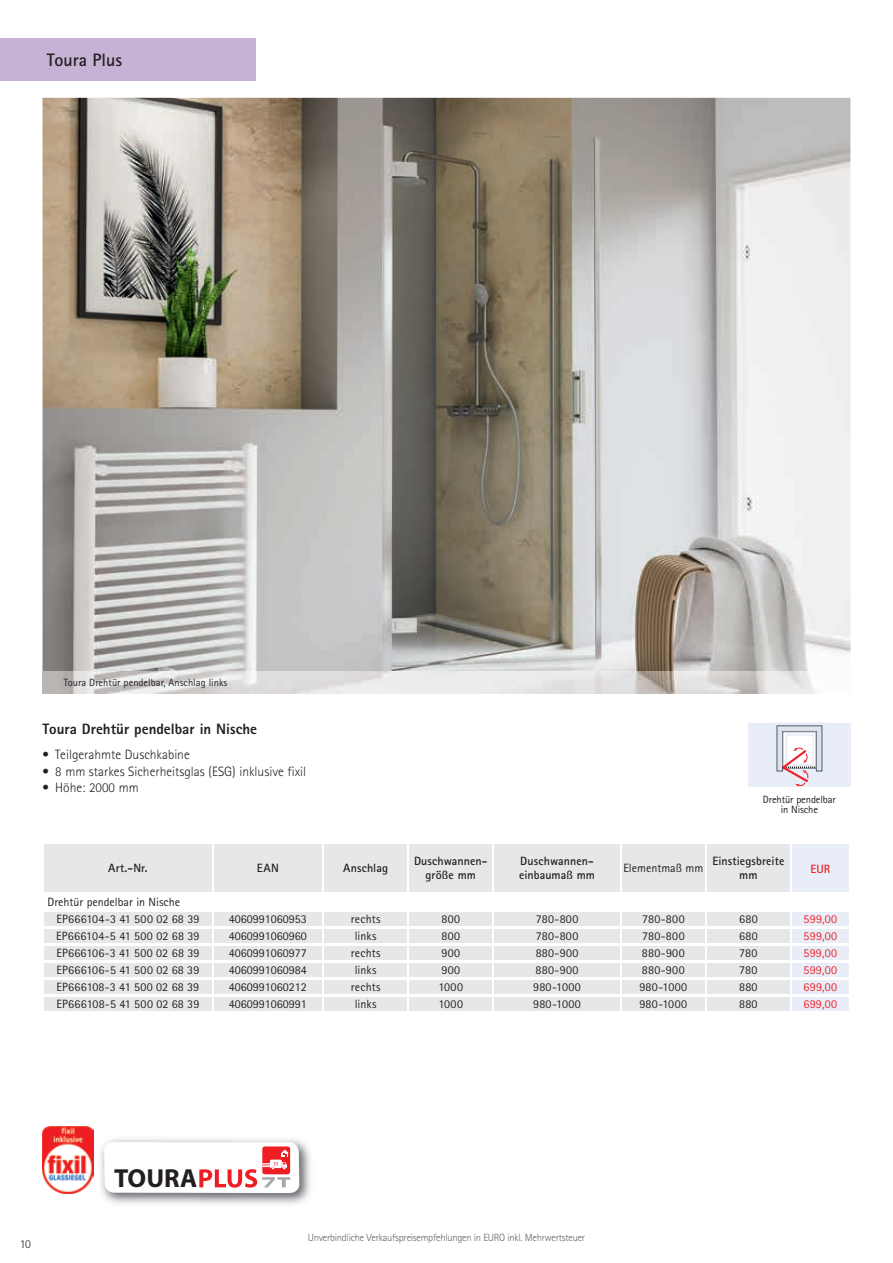
<style>
.page{position:relative;width:893px;height:1263px;background:#fff}
.page>*{position:absolute;margin:0;border:0;box-sizing:border-box;transform-origin:0 0}
.t1{font:700 26.1px "Myriad Pro";color:#231f20}
.t2{font:700 18px "Rotis Sans Serif Std";color:#231f20}
.t3{font:800 15px "Rotis Sans Serif Std";color:#231f20}
.t4{font:300 13.5px "Rotis Sans Serif Std";color:#231f20}
.t5{font:12px/17px "Rotis Sans Serif Std";color:#231f20}
.t6{font:700 12px/14.4px "Rotis Sans Serif Std";letter-spacing:.01em;color:#231f20;text-align:center}
.t7{font:12px "Rotis Sans Serif Std";letter-spacing:.02em;color:#231f20}
.t8{font:12px "Rotis Sans Serif Std";letter-spacing:.02em;color:#ee2027}
.t9{font:700 12px "Rotis Sans Serif Std";color:#ee2027}
.t10{font:300 12px "Rotis Sans Serif Std";color:#231f20}
.t11{font:300 10.5px "Rotis Sans Serif Std";letter-spacing:-.025em;color:#5e6568}
.t12{font:10.5px/10.5px "Rotis Sans Serif Std";color:#231f20;text-align:center}
.t13{font:700 5.55px "Rotis Sans Serif Std";color:#ee1d23}
.s1{font-size:5.1px}
</style>
<div class="page">
<div style="left:0;top:38px;width:256px;height:43px;background:#c5b2d5"></div>
<img style="left:100px;top:1139px;width:211px;height:65px">
<svg style="left:104px;top:1142px;width:196px;height:51px"></svg>
<img style="left:43px;top:1127px;width:51px;height:66px">
<img style="left:43px;top:98px;width:807px;height:574px">
<div style="left:44px;top:844px;width:746px;height:167px;background:#e6e7e9"></div>
<div style="left:43px;top:893px;width:807px;height:17px;background:#fff"></div>
<hr style="left:44px;top:892px;width:169px;height:2px;background:#fff">
<hr style="left:213px;top:892px;width:110px;height:2px;background:#fff">
<hr style="left:323px;top:892px;width:85px;height:2px;background:#fff">
<hr style="left:408px;top:892px;width:85px;height:2px;background:#fff">
<hr style="left:493px;top:892px;width:128px;height:2px;background:#fff">
<hr style="left:621px;top:892px;width:85px;height:2px;background:#fff">
<hr style="left:706px;top:892px;width:85px;height:2px;background:#fff">
<hr style="left:44px;top:909px;width:169px;height:2px;background:#fff">
<hr style="left:213px;top:909px;width:110px;height:2px;background:#fff">
<hr style="left:323px;top:909px;width:85px;height:2px;background:#fff">
<hr style="left:408px;top:909px;width:85px;height:2px;background:#fff">
<hr style="left:493px;top:909px;width:128px;height:2px;background:#fff">
<hr style="left:621px;top:909px;width:85px;height:2px;background:#fff">
<hr style="left:706px;top:909px;width:85px;height:2px;background:#fff">
<hr style="left:44px;top:926px;width:168px;height:2px;background:#fff">
<hr style="left:213px;top:926px;width:109px;height:2px;background:#fff">
<hr style="left:324px;top:926px;width:83px;height:2px;background:#fff">
<hr style="left:409px;top:926px;width:83px;height:2px;background:#fff">
<hr style="left:494px;top:926px;width:126px;height:2px;background:#fff">
<hr style="left:622px;top:926px;width:83px;height:2px;background:#fff">
<hr style="left:707px;top:926px;width:83px;height:2px;background:#fff">
<hr style="left:44px;top:943px;width:168px;height:2px;background:#fff">
<hr style="left:213px;top:943px;width:109px;height:2px;background:#fff">
<hr style="left:324px;top:943px;width:83px;height:2px;background:#fff">
<hr style="left:409px;top:943px;width:83px;height:2px;background:#fff">
<hr style="left:494px;top:943px;width:126px;height:2px;background:#fff">
<hr style="left:622px;top:943px;width:83px;height:2px;background:#fff">
<hr style="left:707px;top:943px;width:83px;height:2px;background:#fff">
<hr style="left:44px;top:960px;width:168px;height:2px;background:#fff">
<hr style="left:213px;top:960px;width:109px;height:2px;background:#fff">
<hr style="left:324px;top:960px;width:83px;height:2px;background:#fff">
<hr style="left:409px;top:960px;width:83px;height:2px;background:#fff">
<hr style="left:494px;top:960px;width:126px;height:2px;background:#fff">
<hr style="left:622px;top:960px;width:83px;height:2px;background:#fff">
<hr style="left:707px;top:960px;width:83px;height:2px;background:#fff">
<hr style="left:44px;top:977px;width:168px;height:2px;background:#fff">
<hr style="left:213px;top:977px;width:109px;height:2px;background:#fff">
<hr style="left:324px;top:977px;width:83px;height:2px;background:#fff">
<hr style="left:409px;top:977px;width:83px;height:2px;background:#fff">
<hr style="left:494px;top:977px;width:126px;height:2px;background:#fff">
<hr style="left:622px;top:977px;width:83px;height:2px;background:#fff">
<hr style="left:707px;top:977px;width:83px;height:2px;background:#fff">
<hr style="left:44px;top:994px;width:168px;height:2px;background:#fff">
<hr style="left:213px;top:994px;width:109px;height:2px;background:#fff">
<hr style="left:324px;top:994px;width:83px;height:2px;background:#fff">
<hr style="left:409px;top:994px;width:83px;height:2px;background:#fff">
<hr style="left:494px;top:994px;width:126px;height:2px;background:#fff">
<hr style="left:622px;top:994px;width:83px;height:2px;background:#fff">
<hr style="left:707px;top:994px;width:83px;height:2px;background:#fff">
<hr style="left:212px;top:843px;width:1px;height:49px;background:#fff">
<hr style="left:322px;top:843px;width:2px;height:49px;background:#fff">
<hr style="left:407px;top:843px;width:2px;height:49px;background:#fff">
<hr style="left:492px;top:843px;width:2px;height:49px;background:#fff">
<hr style="left:620px;top:843px;width:2px;height:49px;background:#fff">
<hr style="left:705px;top:843px;width:2px;height:49px;background:#fff">
<svg style="left:212px;top:911px;width:1px;height:100px"></svg>
<svg style="left:322px;top:911px;width:2px;height:100px"></svg>
<svg style="left:407px;top:911px;width:2px;height:100px"></svg>
<svg style="left:492px;top:911px;width:2px;height:100px"></svg>
<svg style="left:620px;top:911px;width:2px;height:100px"></svg>
<svg style="left:705px;top:911px;width:2px;height:100px"></svg>
<svg style="left:792px;top:844px;width:57px;height:167px"></svg>
<div style="left:774px;top:723px;width:51px;height:51px;border:1px solid #e8edf7"></div>
<svg style="left:748px;top:725px;width:102px;height:62px;background:#e2e1ea"></svg>
<img style="left:43px;top:672px;width:773px;height:21px">
<h2 class="t2" style="left:47px;top:48px;width:77px">Toura Plus</h2>
<p class="t12" style="left:64px;top:677px;width:165px">Toura Drehtür pendelbar, Anschlag links</p>
<p class="t3" style="left:43px;top:719px;width:216px">Toura Drehtür pendelbar in Nische</p>
<p class="t4" style="left:43px;top:747px;width:149px">• Teilgerahmte Duschkabine</p>
<p class="t4" style="left:43px;top:763px;width:265px">• 8 mm starkes Sicherheitsglas (ESG) inklusive fixil</p>
<p class="t4" style="left:43px;top:780px;width:98px">• Höhe: 2000 mm</p>
<p class="t12" style="left:763px;top:794px;width:75px">Drehtür pendelbar in Nische</p>
<p class="t6" style="left:108px;top:861px;width:41px">Art.-Nr.</p>
<p class="t6" style="left:257px;top:861px;width:23px">EAN</p>
<p class="t6" style="left:343px;top:861px;width:46px">Anschlag</p>
<p class="t6" style="left:414px;top:853px;width:75px">Duschwannen&shy;größe mm</p>
<p class="t6" style="left:519px;top:853px;width:77px;text-align:left">Duschwannen&shy;einbaumaß mm</p>
<p class="t5" style="left:623px;top:859px;width:81px">Elementmaß mm</p>
<p class="t6" style="left:712px;top:853px;width:73px">Einstiegsbreite mm</p>
<p class="t9" style="left:810px;top:862px;width:22px">EUR</p>
<p class="t5" style="left:56px;top:893px;width:144px;text-indent:-9px">Drehtür pendelbar in Nische<br>EP666104-3 41 500 02 68 39</p>
<p class="t5" style="left:229px;top:910px;width:79px">4060991060953</p>
<p class="t5" style="left:351px;top:910px;width:31px">rechts</p>
<p class="t5" style="left:441px;top:910px;width:20px">800</p>
<p class="t5" style="left:536px;top:910px;width:44px">780-800</p>
<p class="t5" style="left:642px;top:910px;width:44px">780-800</p>
<p class="t5" style="left:739px;top:910px;width:20px">680</p>
<p class="t8" style="left:803px;top:912px;width:35px">599,00</p>
<p class="t7" style="left:56px;top:929px;width:145px">EP666104-5 41 500 02 68 39</p>
<p class="t5" style="left:229px;top:927px;width:79px">4060991060960</p>
<p class="t5" style="left:355px;top:927px;width:23px">links</p>
<p class="t5" style="left:441px;top:927px;width:20px">800</p>
<p class="t5" style="left:536px;top:927px;width:44px">780-800</p>
<p class="t5" style="left:642px;top:927px;width:44px">780-800</p>
<p class="t5" style="left:739px;top:927px;width:20px">680</p>
<p class="t8" style="left:803px;top:929px;width:35px">599,00</p>
<p class="t7" style="left:56px;top:946px;width:145px">EP666106-3 41 500 02 68 39</p>
<p class="t5" style="left:229px;top:944px;width:79px">4060991060977</p>
<p class="t5" style="left:351px;top:944px;width:31px">rechts</p>
<p class="t5" style="left:441px;top:944px;width:20px">900</p>
<p class="t5" style="left:536px;top:944px;width:44px">880-900</p>
<p class="t5" style="left:642px;top:944px;width:44px">880-900</p>
<p class="t5" style="left:739px;top:944px;width:20px">780</p>
<p class="t8" style="left:803px;top:946px;width:35px">599,00</p>
<p class="t5" style="left:56px;top:961px;width:144px">EP666106-5 41 500 02 68 39</p>
<p class="t5" style="left:229px;top:961px;width:79px">4060991060984</p>
<p class="t5" style="left:355px;top:961px;width:23px">links</p>
<p class="t5" style="left:441px;top:961px;width:20px">900</p>
<p class="t5" style="left:536px;top:961px;width:44px">880-900</p>
<p class="t5" style="left:642px;top:961px;width:44px">880-900</p>
<p class="t5" style="left:739px;top:961px;width:20px">780</p>
<p class="t8" style="left:803px;top:963px;width:35px">599,00</p>
<p class="t5" style="left:57px;top:978px;width:144px">EP666108-3 41 500 02 68 39</p>
<p class="t5" style="left:229px;top:978px;width:79px">4060991060212</p>
<p class="t5" style="left:351px;top:978px;width:31px">rechts</p>
<p class="t5" style="left:438px;top:978px;width:26px">1000</p>
<p class="t5" style="left:533px;top:978px;width:49px">980-1000</p>
<p class="t5" style="left:639px;top:978px;width:49px">980-1000</p>
<p class="t5" style="left:739px;top:978px;width:20px">880</p>
<p class="t8" style="left:803px;top:980px;width:35px">699,00</p>
<p class="t5" style="left:56px;top:995px;width:144px">EP666108-5 41 500 02 68 39</p>
<p class="t5" style="left:229px;top:995px;width:79px">4060991060991</p>
<p class="t5" style="left:355px;top:995px;width:23px">links</p>
<p class="t5" style="left:438px;top:995px;width:26px">1000</p>
<p class="t5" style="left:533px;top:995px;width:49px">980-1000</p>
<p class="t5" style="left:639px;top:995px;width:49px">980-1000</p>
<p class="t5" style="left:739px;top:995px;width:20px">880</p>
<p class="t8" style="left:803px;top:997px;width:35px">699,00</p>
<p class="t10" style="left:20px;top:1237px;width:13px">10</p>
<h1 class="t1" style="left:114px;top:1161px;width:85px">TOURA</h1>
<p class="t13" style="left:273px;top:1160px;width:7px">7<span class="s1">T</span></p>
<p class="t11" style="left:308px;top:1231px;width:279px">Unverbindliche Verkaufspreisempfehlungen in EURO inkl. Mehrwertsteuer</p>
</div>
